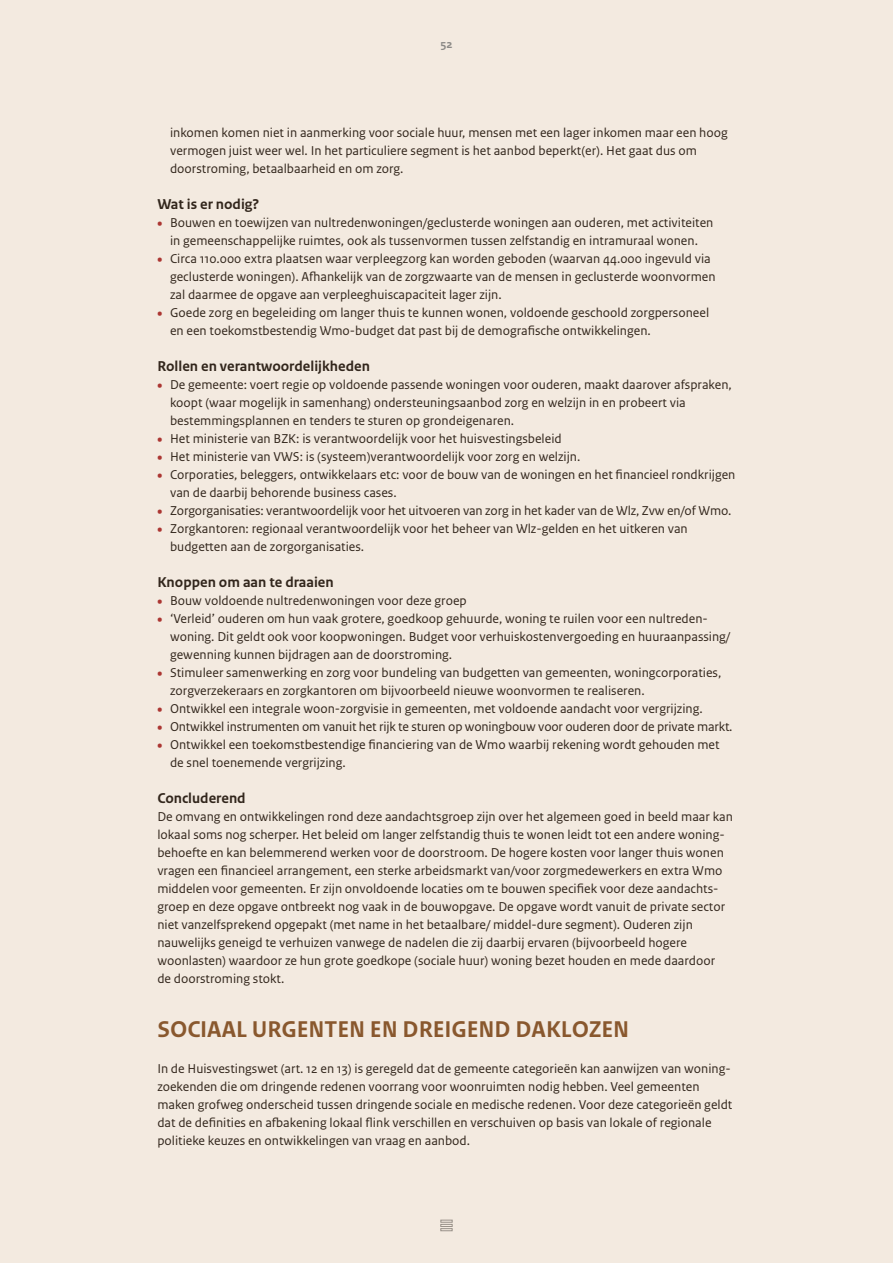
<style>
.page{position:relative;width:893px;height:1263px;background:#f3eae0}
.page>*{position:absolute;margin:0;border:0;box-sizing:border-box;transform-origin:0 0}
.i-P-Paragraaf_Kop{font:700 24px "Rijksoverheid Sans Text";color:#89582e}
.Alineakop_bijlagen{font:700 15px "Rijksoverheid Sans Text";color:#32261c}
._10_RO_Broodtekst_Sa{font:13.5px/18px "Rijksoverheid Sans Text";color:#32261c}
.t1{font:700 12px "Rijksoverheid Sans Text";color:#8b8986}
.s1{font-family:"Rijksoverheid Sans Heading";font-weight:700;font-size:18px;color:#ab3632}
</style>
<div class="page">
<svg style="left:441px;top:1220px;width:11px;height:11px"></svg>
<p class="t1" style="left:440px;top:37px;width:14px">52</p>
<p class="_10_RO_Broodtekst_Sa" style="left:170px;top:124px;width:559px">inkomen komen niet in aanmerking voor sociale huur, mensen met een lager inkomen maar een hoog vermogen juist weer wel. In het particuliere segment is het aanbod beperkt(er). Het gaat dus om doorstroming, betaalbaarheid en om zorg.</p>
<p class="Alineakop_bijlagen" style="left:157px;top:196px;width:104px">Wat is er nodig?</p>
<p class="_10_RO_Broodtekst_Sa" style="left:157px;top:214px;width:558px;text-align:center"><span class="s1">•</span> Bouwen en toewijzen van nultredenwoningen/geclusterde woningen aan ouderen, met activiteiten in gemeenschappelijke ruimtes, ook als tussenvormen tussen zelfstandig en intramuraal wonen.</p>
<p class="_10_RO_Broodtekst_Sa" style="left:170px;top:250px;width:547px;text-indent:-13px"><span class="s1">•</span> Circa 110.000 extra plaatsen waar verpleegzorg kan worden geboden (waarvan 44.000 ingevuld via geclusterde woningen). Afhankelijk van de zorgzwaarte van de mensen in geclusterde woonvormen zal daarmee de opgave aan verpleeghuiscapaciteit lager zijn.</p>
<p class="_10_RO_Broodtekst_Sa" style="left:170px;top:304px;width:541px;text-indent:-13px"><span class="s1">•</span> Goede zorg en begeleiding om langer thuis te kunnen wonen, voldoende geschoold zorgpersoneel en een toekomstbestendig Wmo-budget dat past bij de demografische ontwikkelingen.</p>
<p class="Alineakop_bijlagen" style="left:157px;top:358px;width:214px">Rollen en verantwoordelijkheden</p>
<p class="_10_RO_Broodtekst_Sa" style="left:170px;top:376px;width:563px;text-indent:-13px"><span class="s1">•</span> De gemeente: voert regie op voldoende passende woningen voor ouderen, maakt daarover afspraken, koopt (waar mogelijk in samenhang) ondersteuningsaanbod zorg en welzijn in en probeert via bestemmingsplannen en tenders te sturen op grondeigenaren.</p>
<p class="_10_RO_Broodtekst_Sa" style="left:157px;top:430px;width:406px"><span class="s1">•</span> Het ministerie van BZK: is verantwoordelijk voor het huisvestingsbeleid</p>
<p class="_10_RO_Broodtekst_Sa" style="left:157px;top:448px;width:425px"><span class="s1">•</span> Het ministerie van VWS: is (systeem)verantwoordelijk voor zorg en welzijn.</p>
<p class="_10_RO_Broodtekst_Sa" style="left:170px;top:466px;width:567px;text-indent:-13px"><span class="s1">•</span> Corporaties, beleggers, ontwikkelaars etc: voor de bouw van de woningen en het financieel rondkrijgen van de daarbij behorende business cases.</p>
<p class="_10_RO_Broodtekst_Sa" style="left:157px;top:502px;width:576px"><span class="s1">•</span> Zorgorganisaties: verantwoordelijk voor het uitvoeren van zorg in het kader van de Wlz, Zvw en/of Wmo.</p>
<p class="_10_RO_Broodtekst_Sa" style="left:170px;top:520px;width:519px;text-indent:-13px"><span class="s1">•</span> Zorgkantoren: regionaal verantwoordelijk voor het beheer van Wlz-gelden en het uitkeren van budgetten aan de zorgorganisaties.</p>
<p class="Alineakop_bijlagen" style="left:157px;top:574px;width:178px">Knoppen om aan te draaien</p>
<p class="_10_RO_Broodtekst_Sa" style="left:157px;top:592px;width:311px"><span class="s1">•</span> Bouw voldoende nultredenwoningen voor deze groep</p>
<p class="_10_RO_Broodtekst_Sa" style="left:170px;top:610px;width:562px;text-indent:-13px"><span class="s1">•</span> ‘Verleid’ ouderen om hun vaak grotere, goedkoop gehuurde, woning te ruilen voor een nultreden&shy;woning. Dit geldt ook voor koopwoningen. Budget voor verhuiskostenvergoeding en huuraanpassing/ gewenning kunnen bijdragen aan de doorstroming.</p>
<p class="_10_RO_Broodtekst_Sa" style="left:170px;top:664px;width:553px;text-indent:-13px"><span class="s1">•</span> Stimuleer samenwerking en zorg voor bundeling van budgetten van gemeenten, woningcorporaties, zorgverzekeraars en zorgkantoren om bijvoorbeeld nieuwe woonvormen te realiseren.</p>
<p class="_10_RO_Broodtekst_Sa" style="left:157px;top:700px;width:547px"><span class="s1">•</span> Ontwikkel een integrale woon-zorgvisie in gemeenten, met voldoende aandacht voor vergrijzing.</p>
<p class="_10_RO_Broodtekst_Sa" style="left:157px;top:718px;width:577px"><span class="s1">•</span> Ontwikkel instrumenten om vanuit het rijk te sturen op woningbouw voor ouderen door de private markt.</p>
<p class="_10_RO_Broodtekst_Sa" style="left:170px;top:736px;width:551px;text-indent:-13px"><span class="s1">•</span> Ontwikkel een toekomstbestendige financiering van de Wmo waarbij rekening wordt gehouden met de snel toenemende vergrijzing.</p>
<p class="Alineakop_bijlagen" style="left:157px;top:790px;width:90px">Concluderend</p>
<p class="_10_RO_Broodtekst_Sa" style="left:157px;top:808px;width:577px">De omvang en ontwikkelingen rond deze aandachtsgroep zijn over het algemeen goed in beeld maar kan lokaal soms nog scherper. Het beleid om langer zelfstandig thuis te wonen leidt tot een andere woning&shy;behoefte en kan belemmerend werken voor de doorstroom. De hogere kosten voor langer thuis wonen vragen een financieel arrangement, een sterke arbeidsmarkt van/voor zorgmedewerkers en extra Wmo middelen voor gemeenten. Er zijn onvoldoende locaties om te bouwen specifiek voor deze aandachts&shy;groep en deze opgave ontbreekt nog vaak in de bouwopgave. De opgave wordt vanuit de private sector niet vanzelfsprekend opgepakt (met name in het betaalbare/ middel-dure segment). Ouderen zijn nauwelijks geneigd te verhuizen vanwege de nadelen die zij daarbij ervaren (bijvoorbeeld hogere woonlasten) waardoor ze hun grote goedkope (sociale huur) woning bezet houden en mede daardoor<br>de doorstroming stokt.</p>
<p class="i-P-Paragraaf_Kop" style="left:157px;top:1016px;width:473px">SOCIAAL URGENTEN EN DREIGEND DAKLOZEN</p>
<p class="_10_RO_Broodtekst_Sa" style="left:157px;top:1060px;width:577px">In de Huisvestingswet (art. 12 en 13) is geregeld dat de gemeente categorieën kan aanwijzen van woning&shy;zoekenden die om dringende redenen voorrang voor woonruimten nodig hebben. Veel gemeenten maken grofweg onderscheid tussen dringende sociale en medische redenen. Voor deze categorieën geldt dat de definities en afbakening lokaal flink verschillen en verschuiven op basis van lokale of regionale politieke keuzes en ontwikkelingen van vraag en aanbod.</p>
</div>
